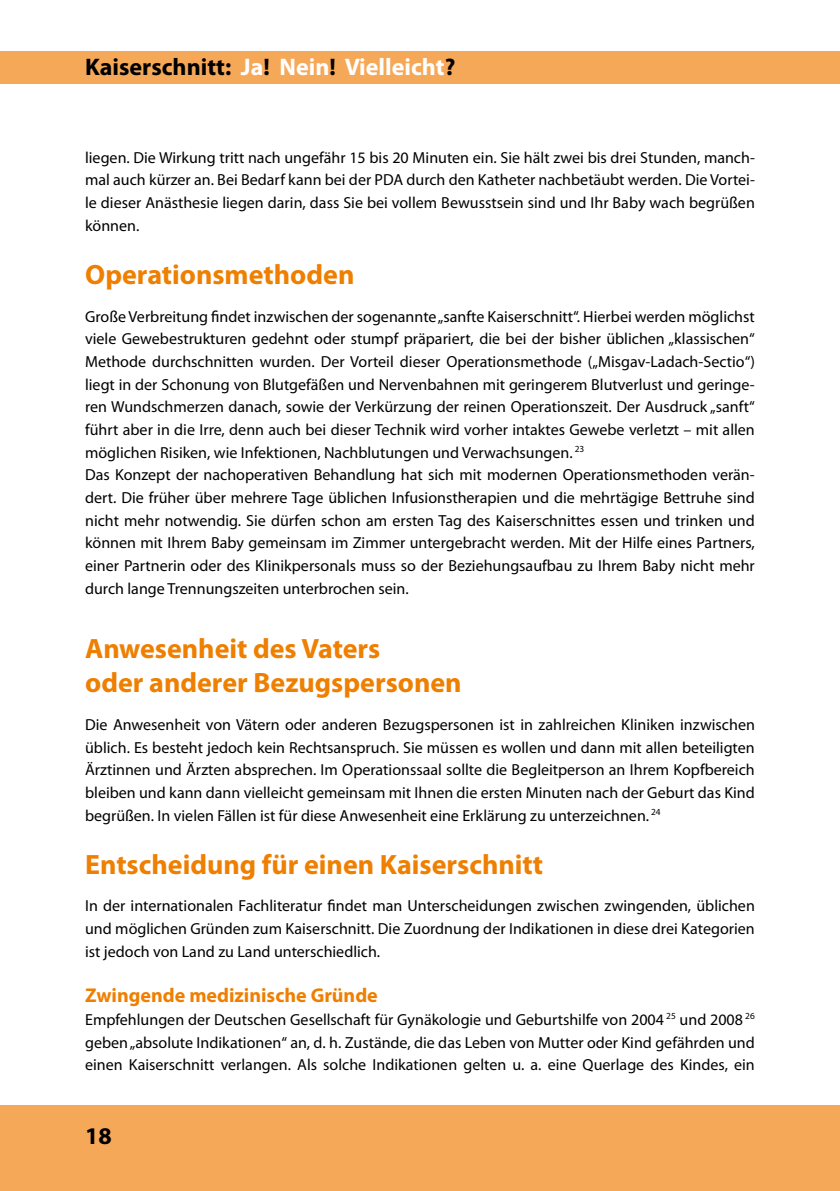
<style>
.page{position:relative;width:840px;height:1191px;background:#fff}
.page>*{position:absolute;margin:0;border:0;box-sizing:border-box;transform-origin:0 0}
.t1{font:700 28px/33.6px "Myriad Pro";color:#ee7f00}
.t2{font:700 24px "Myriad Pro";color:#000}
.t3{font:700 20px "Myriad Pro";color:#ee7f00}
.t4{font:16px/22.6px "Myriad Pro";color:#000;text-align:justify}
.s1{color:#fff}
</style>
<div class="page">
<div style="left:0;top:51px;width:839px;height:32px;background:#f5a858"></div>
<div style="left:0;top:1106px;width:839px;height:85px;background:#f5a858"></div>
<h2 class="t2" style="left:85px;top:52px;width:371px">Kaiserschnitt: <span class="s1">Ja</span>! <span class="s1">Nein</span>! <span class="s1">Vielleicht</span>?</h2>
<p class="t4" style="left:85px;top:146px;width:671px">liegen. Die Wirkung tritt nach ungefähr 15 bis 20 Minuten ein. Sie hält zwei bis drei Stunden, manch&shy;mal auch kürzer an. Bei Bedarf kann bei der PDA durch den Katheter nachbetäubt werden. Die Vortei&shy;le dieser Anästhesie liegen darin, dass Sie bei vollem Bewusstsein sind und Ihr Baby wach begrüßen können.</p>
<h1 class="t1" style="left:85px;top:257px;width:271px">Operationsmethoden</h1>
<p class="t4" style="left:85px;top:305px;width:671px;text-align:left">Große Verbreitung findet inzwischen der sogenannte „sanfte Kaiserschnitt“. Hierbei werden möglichst viele Gewebestrukturen gedehnt oder stumpf präpariert, die bei der bisher üblichen „klassischen“ Methode durchschnitten wurden. Der Vorteil dieser Operationsmethode („Misgav-Ladach-Sectio“) liegt in der Schonung von Blutgefäßen und Nervenbahnen mit geringerem Blutverlust und geringe&shy;ren Wundschmerzen danach, sowie der Verkürzung der reinen Operationszeit. Der Ausdruck „sanft“ führt aber in die Irre, denn auch bei dieser Technik wird vorher intaktes Gewebe verletzt – mit allen möglichen Risiken, wie Infektionen, Nachblutungen und Verwachsungen. <sup>23<br></sup>Das Konzept der nachoperativen Behandlung hat sich mit modernen Operationsmethoden verän&shy;dert. Die früher über mehrere Tage üblichen Infusionstherapien und die mehrtägige Bettruhe sind nicht mehr notwendig. Sie dürfen schon am ersten Tag des Kaiserschnittes essen und trinken und können mit Ihrem Baby gemeinsam im Zimmer untergebracht werden. Mit der Hilfe eines Partners, einer Partnerin oder des Klinikpersonals muss so der Beziehungsaufbau zu Ihrem Baby nicht mehr durch lange Trennungszeiten unterbrochen sein.</p>
<h1 class="t1" style="left:85px;top:631px;width:378px">Anwesenheit des Vaters<br>oder anderer Bezugspersonen</h1>
<p class="t4" style="left:85px;top:713px;width:671px">Die Anwesenheit von Vätern oder anderen Bezugspersonen ist in zahlreichen Kliniken inzwischen üblich. Es besteht jedoch kein Rechtsanspruch. Sie müssen es wollen und dann mit allen beteiligten Ärztinnen und Ärzten absprechen. Im Operationssaal sollte die Begleitperson an Ihrem Kopfbereich bleiben und kann dann vielleicht gemeinsam mit Ihnen die ersten Minuten nach der Geburt das Kind begrüßen. In vielen Fällen ist für diese Anwesenheit eine Erklärung zu unterzeichnen. <sup>24</sup></p>
<h1 class="t1" style="left:85px;top:847px;width:459px">Entscheidung für einen Kaiserschnitt</h1>
<p class="t4" style="left:85px;top:894px;width:671px">In der internationalen Fachliteratur findet man Unterscheidungen zwischen zwingenden, üblichen und möglichen Gründen zum Kaiserschnitt. Die Zuordnung der Indikationen in diese drei Kategorien ist jedoch von Land zu Land unterschiedlich.</p>
<p class="t3" style="left:85px;top:982px;width:294px">Zwingende medizinische Gründe</p>
<p class="t4" style="left:85px;top:1008px;width:670px">Empfehlungen der Deutschen Gesellschaft für Gynäkologie und Geburtshilfe von 2004 <sup>25</sup> und 2008 <sup>26 </sup>geben „absolute Indikationen“ an, d. h. Zustände, die das Leben von Mutter oder Kind gefährden und einen Kaiserschnitt verlangen. Als solche Indikationen gelten u. a. eine Querlage des Kindes, ein</p>
<h2 class="t2" style="left:85px;top:1120px;width:28px">18</h2>
</div>
